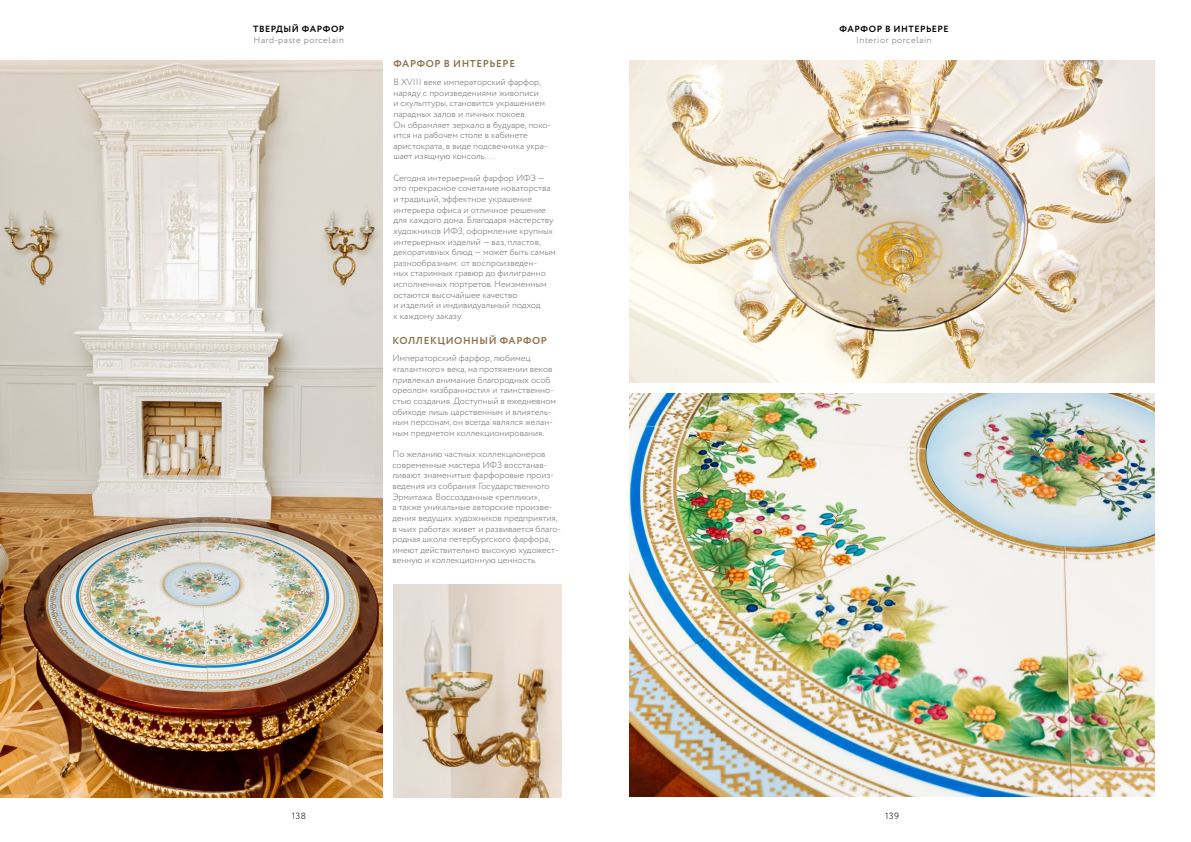
<style>
.page{position:relative;width:1191px;height:842px;background:#fff}
.page>*{position:absolute;margin:0;border:0;box-sizing:border-box;transform-origin:0 0}
.t1{font:700 10px "Circe";letter-spacing:.06em;color:#8d734a}
.t2{font:300 9px/10.6px "Circe";color:#707172}
.t3{font:300 9px "Circe";letter-spacing:.055em;color:#707172}
.t4{font:700 9px "Circe";letter-spacing:.05em;color:#000}
.t5{font:300 9px "Circe";letter-spacing:.05em;color:#000}
</style>
<div class="page">
<img style="left:629px;top:393px;width:525px;height:404px">
<img style="left:0;top:60px;width:383px;height:737px">
<img style="left:629px;top:60px;width:525px;height:323px">
<img style="left:393px;top:585px;width:168px;height:212px">
<p class="t4" style="left:253px;top:23px;width:93px">ТВЕРДЫЙ ФАРФОР</p>
<p class="t3" style="left:254px;top:34px;width:92px">Hard-paste porcelain</p>
<p class="t1" style="left:393px;top:57px;width:123px">ФАРФОР В ИНТЕРЬЕРЕ</p>
<p class="t2" style="left:393px;top:77px;width:159px">В XVIII веке императорский фарфор, наряду с произведениями живописи<br>и скульптуры, становится украшением парадных залов и личных покоев.<br>Он обрамляет зеркало в будуаре, поко&shy;ится на рабочем столе в кабинете аристократа, в виде подсвечника укра&shy;шает изящную консоль….</p>
<p class="t2" style="left:393px;top:173px;width:164px">Сегодня интерьерный фарфор ИФЗ — это прекрасное сочетание новаторства и традиций, эффектное украшение интерьера офиса и отличное решение для каждого дома. Благодаря мастерству художников ИФЗ, оформление крупных интерьерных изделий — ваз, пластов, декоративных блюд — может быть самым разнообразным: от воспроизведен-<br>ных старинных гравюр до филигранно исполненных портретов. Неизменным остаются высочайшее качество<br>и изделий и индивидуальный подход<br>к каждому заказу.</p>
<p class="t2" style="left:392px;top:353px;width:165px">Императорский фарфор, любимец «галантного» века, на протяжении веков привлекал внимание благородных особ ореолом «избранности» и таинственно&shy;стью создания. Доступный в ежедневном обиходе лишь царственным и влиятель&shy;ным персонам, он всегда являлся желан&shy;ным предметом коллекционирования.</p>
<p class="t2" style="left:392px;top:449px;width:170px">По желанию частных коллекционеров современные мастера ИФЗ восстанав&shy;ливают знаменитые фарфоровые произ&shy;ведения из собрания Государственного Эрмитажа. Воссозданные «реплики»,<br>а также уникальные авторские произве&shy;дения ведущих художников предприятия, в чьих работах живет и развивается благо&shy;родная школа петербургского фарфора, имеют действительно высокую художест&shy;венную и коллекционную ценность.</p>
<p class="t1" style="left:392px;top:334px;width:156px">КОЛЛЕКЦИОННЫЙ ФАРФОР</p>
<p class="t4" style="left:839px;top:23px;width:111px">ФАРФОР В ИНТЕРЬЕРЕ</p>
<p class="t3" style="left:856px;top:34px;width:77px">Interior porcelain</p>
<p class="t5" style="left:292px;top:810px;width:16px">138</p>
<p class="t5" style="left:885px;top:810px;width:15px">139</p>
</div>
